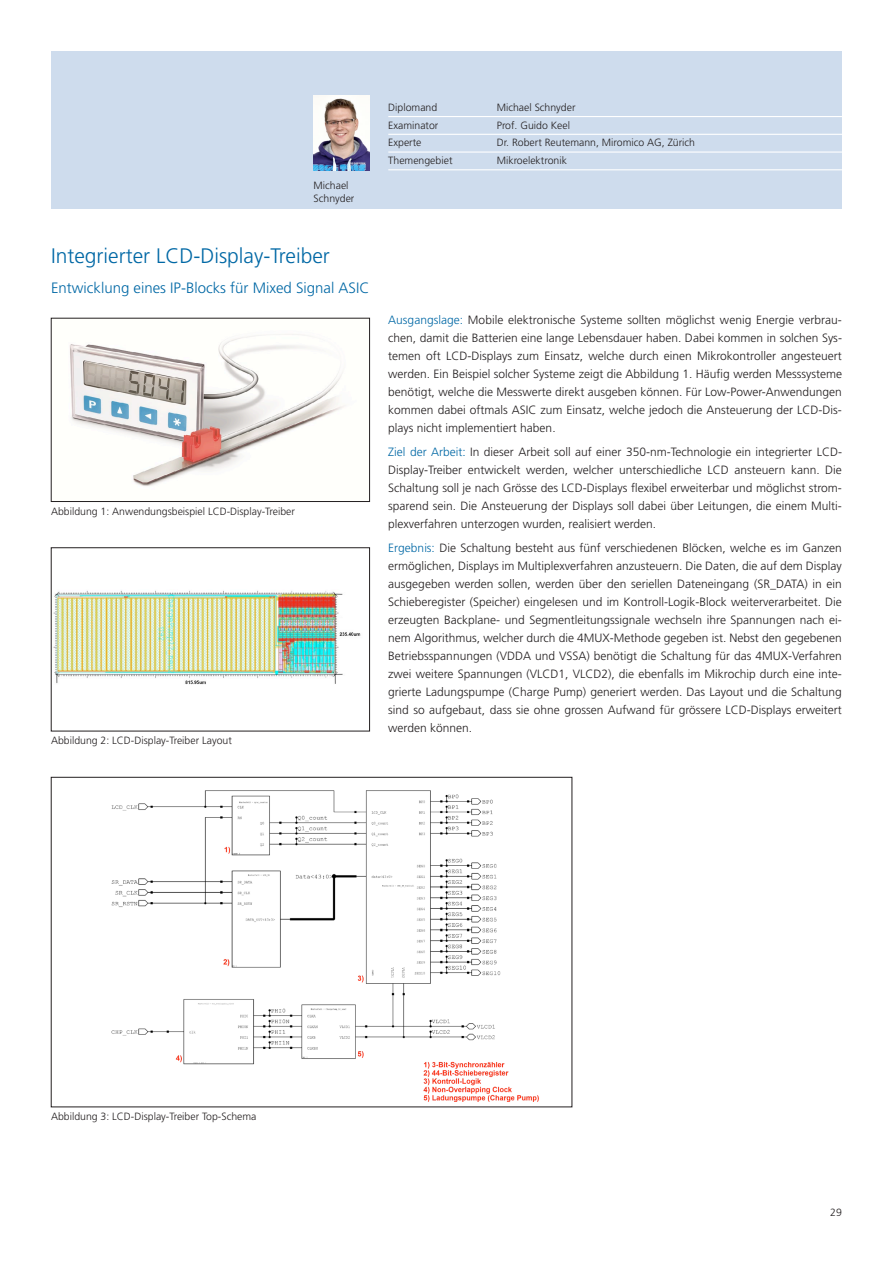
<style>
.page{position:relative;width:893px;height:1263px;background:#fff}
.page>*{position:absolute;margin:0;border:0;box-sizing:border-box;transform-origin:0 0}
.t1{font:300 21px "Frutiger LT Pro";color:#0068a5}
.t2{font:300 15px "Frutiger LT Pro";color:#0068a5}
.t3{font:300 12px/18px "Frutiger LT Pro";color:#231f20;text-align:justify}
.t4{font:300 10.5px/13.5px "Frutiger LT Pro";color:#231f20}
.s1{color:#0068a5}
</style>
<div class="page">
<div style="left:51px;top:51px;width:791px;height:157px;background:#cedced"></div>
<img style="left:69px;top:334px;width:276px;height:152px">
<div style="left:51px;top:318px;width:319px;height:184px;border:1px solid #231f20"></div>
<img style="left:53px;top:590px;width:308px;height:95px">
<div style="left:51px;top:547px;width:319px;height:184px;border:1px solid #231f20"></div>
<img style="left:111px;top:790px;width:428px;height:312px">
<hr style="left:388px;top:116px;width:454px;height:1px;background:#fff">
<hr style="left:388px;top:134px;width:454px;height:1px;background:#fff">
<hr style="left:388px;top:151px;width:454px;height:2px;background:#fff">
<hr style="left:388px;top:169px;width:454px;height:1px;background:#fff">
<img style="left:314px;top:95px;width:56px;height:75px">
<p class="t4" style="left:314px;top:178px;width:42px">Michael<br>Schnyder</p>
<h1 class="t1" style="left:51px;top:243px;width:280px">Integrierter LCD-Display-Treiber</h1>
<p class="t2" style="left:51px;top:279px;width:320px">Entwicklung eines IP-Blocks für Mixed Signal ASIC</p>
<p class="t4" style="left:51px;top:504px;width:245px">Abbildung 1: Anwendungsbeispiel LCD-Display-Treiber</p>
<p class="t4" style="left:51px;top:734px;width:182px">Abbildung 2: LCD-Display-Treiber Layout</p>
<p class="t4" style="left:388px;top:101px;width:51px">Diplomand</p>
<p class="t4" style="left:497px;top:101px;width:80px">Michael Schnyder</p>
<p class="t4" style="left:388px;top:118px;width:52px">Examinator</p>
<p class="t4" style="left:497px;top:118px;width:75px">Prof. Guido Keel</p>
<p class="t4" style="left:388px;top:136px;width:35px">Experte</p>
<p class="t4" style="left:497px;top:136px;width:200px">Dr. Robert Reutemann, Miromico AG, Zürich</p>
<p class="t4" style="left:388px;top:154px;width:66px">Themengebiet</p>
<p class="t4" style="left:497px;top:154px;width:72px">Mikroelektronik</p>
<p class="t3" style="left:388px;top:311px;width:455px"><span class="s1">Ausgangslage:</span> Mobile elektronische Systeme sollten möglichst wenig Energie verbrau&shy;chen, damit die Batterien eine lange Lebensdauer haben. Dabei kommen in solchen Sys&shy;temen oft LCD-Displays zum Einsatz, welche durch einen Mikrokontroller angesteuert werden. Ein Beispiel solcher Systeme zeigt die Abbildung 1. Häufig werden Messsysteme benötigt, welche die Messwerte direkt ausgeben können. Für Low-Power-Anwendungen kommen dabei oftmals ASIC zum Einsatz, welche jedoch die Ansteuerung der LCD-Dis&shy;plays nicht implementiert haben.</p>
<p class="t3" style="left:388px;top:443px;width:455px"><span class="s1">Ziel der Arbeit:</span> In dieser Arbeit soll auf einer 350-nm-Technologie ein integrierter LCD-Display-Treiber entwickelt werden, welcher unterschiedliche LCD ansteuern kann. Die Schaltung soll je nach Grösse des LCD-Displays flexibel erweiterbar und möglichst strom&shy;sparend sein. Die Ansteuerung der Displays soll dabei über Leitungen, die einem Multi&shy;plexverfahren unterzogen wurden, realisiert werden.</p>
<p class="t3" style="left:388px;top:539px;width:455px"><span class="s1">Ergebnis:</span> Die Schaltung besteht aus fünf verschiedenen Blöcken, welche es im Ganzen ermöglichen, Displays im Multiplexverfahren anzusteuern. Die Daten, die auf dem Display ausgegeben werden sollen, werden über den seriellen Dateneingang (SR_DATA) in ein Schieberegister (Speicher) eingelesen und im Kontroll-Logik-Block weiterverarbeitet. Die erzeugten Backplane- und Segmentleitungssignale wechseln ihre Spannungen nach ei&shy;nem Algorithmus, welcher durch die 4MUX-Methode gegeben ist. Nebst den gegebenen Betriebsspannungen (VDDA und VSSA) benötigt die Schaltung für das 4MUX-Verfahren zwei weitere Spannungen (VLCD1, VLCD2), die ebenfalls im Mikrochip durch eine inte&shy;grierte Ladungspumpe (Charge Pump) generiert werden. Das Layout und die Schaltung sind so aufgebaut, dass sie ohne grossen Aufwand für grössere LCD-Displays erweitert werden können.</p>
<p class="t4" style="left:51px;top:1110px;width:207px">Abbildung 3: LCD-Display-Treiber Top-Schema</p>
<p class="t4" style="left:830px;top:1206px;width:13px">29</p>
</div>
